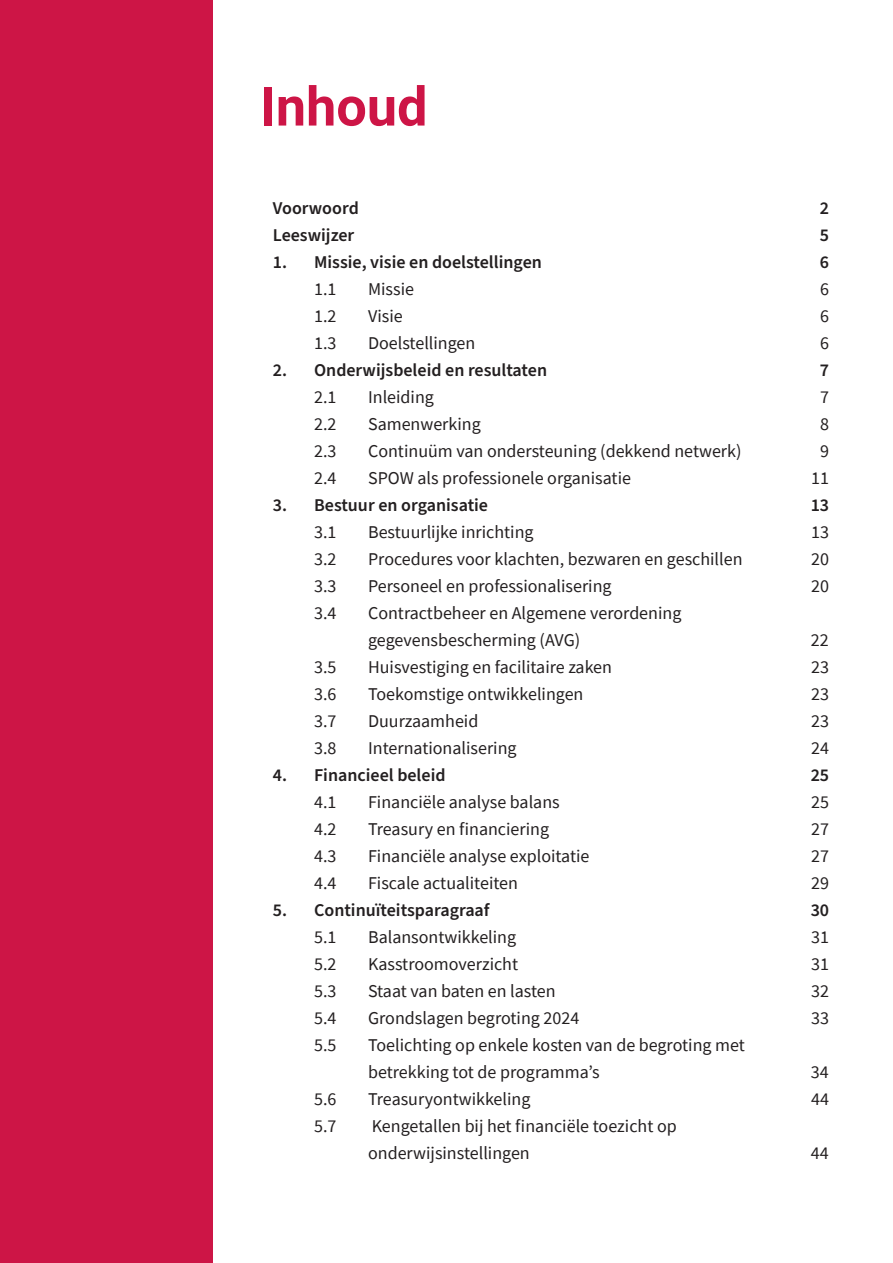
<style>
.page{position:relative;width:893px;height:1263px;background:#fff}
.page>*{position:absolute;margin:0;border:0;box-sizing:border-box;transform-origin:0 0}
.t1{font:700 54px "Roboto";color:#cd1546}
.Inhoud{font:18px "Source Sans Pro";color:#231f20}
.Inhoud-2{font:600 18px "Source Sans Pro";color:#231f20}
</style>
<div class="page">
<div style="left:0;top:0;width:213px;height:1263px;background:#cd1546"></div>
<p class="t1" style="left:260px;top:69px;width:169px">Inhoud</p>
<p class="Inhoud-2" style="left:273px;top:196px;width:87px">Voorwoord</p>
<p class="Inhoud-2" style="left:820px;top:196px;width:11px">2</p>
<p class="Inhoud-2" style="left:273px;top:223px;width:83px">Leeswijzer</p>
<p class="Inhoud-2" style="left:820px;top:223px;width:11px">5</p>
<p class="Inhoud-2" style="left:273px;top:250px;width:271px">1. Missie, visie en doelstellingen</p>
<p class="Inhoud-2" style="left:820px;top:250px;width:11px">6</p>
<p class="Inhoud" style="left:314px;top:278px;width:24px">1.1</p>
<p class="Inhoud" style="left:368px;top:278px;width:47px">Missie</p>
<p class="Inhoud" style="left:820px;top:278px;width:10px">6</p>
<p class="Inhoud" style="left:314px;top:305px;width:24px">1.2</p>
<p class="Inhoud" style="left:368px;top:305px;width:36px">Visie</p>
<p class="Inhoud" style="left:820px;top:305px;width:10px">6</p>
<p class="Inhoud" style="left:314px;top:332px;width:24px">1.3</p>
<p class="Inhoud" style="left:368px;top:332px;width:109px">Doelstellingen</p>
<p class="Inhoud" style="left:820px;top:332px;width:10px">6</p>
<p class="Inhoud-2" style="left:273px;top:358px;width:276px">2. Onderwijsbeleid en resultaten</p>
<p class="Inhoud-2" style="left:820px;top:358px;width:11px">7</p>
<p class="Inhoud" style="left:314px;top:386px;width:24px">2.1</p>
<p class="Inhoud" style="left:368px;top:386px;width:67px">Inleiding</p>
<p class="Inhoud" style="left:820px;top:386px;width:10px">7</p>
<p class="Inhoud" style="left:314px;top:413px;width:24px">2.2</p>
<p class="Inhoud" style="left:368px;top:413px;width:114px">Samenwerking</p>
<p class="Inhoud" style="left:820px;top:413px;width:10px">8</p>
<p class="Inhoud" style="left:314px;top:440px;width:24px">2.3</p>
<p class="Inhoud" style="left:368px;top:440px;width:375px">Continuüm van ondersteuning (dekkend netwerk)</p>
<p class="Inhoud" style="left:820px;top:440px;width:10px">9</p>
<p class="Inhoud" style="left:314px;top:467px;width:24px">2.4</p>
<p class="Inhoud" style="left:368px;top:467px;width:264px">SPOW als professionele organisatie</p>
<p class="Inhoud" style="left:811px;top:467px;width:19px">11</p>
<p class="Inhoud-2" style="left:273px;top:493px;width:217px">3. Bestuur en organisatie</p>
<p class="Inhoud-2" style="left:811px;top:493px;width:20px">13</p>
<p class="Inhoud" style="left:314px;top:521px;width:24px">3.1</p>
<p class="Inhoud" style="left:368px;top:521px;width:167px">Bestuurlijke inrichting</p>
<p class="Inhoud" style="left:811px;top:521px;width:19px">13</p>
<p class="Inhoud" style="left:314px;top:548px;width:24px">3.2</p>
<p class="Inhoud" style="left:368px;top:548px;width:376px">Procedures voor klachten, bezwaren en geschillen</p>
<p class="Inhoud" style="left:811px;top:548px;width:19px">20</p>
<p class="Inhoud" style="left:314px;top:575px;width:24px">3.3</p>
<p class="Inhoud" style="left:368px;top:575px;width:245px">Personeel en professionalisering</p>
<p class="Inhoud" style="left:811px;top:575px;width:19px">20</p>
<p class="Inhoud" style="left:314px;top:602px;width:24px">3.4</p>
<p class="Inhoud" style="left:368px;top:602px;width:315px">Contractbeheer en Algemene verordening</p>
<p class="Inhoud" style="left:368px;top:629px;width:214px">gegevensbescherming (AVG)</p>
<p class="Inhoud" style="left:811px;top:629px;width:19px">22</p>
<p class="Inhoud" style="left:314px;top:656px;width:24px">3.5</p>
<p class="Inhoud" style="left:368px;top:656px;width:245px">Huisvestiging en facilitaire zaken</p>
<p class="Inhoud" style="left:811px;top:656px;width:19px">23</p>
<p class="Inhoud" style="left:314px;top:683px;width:24px">3.6</p>
<p class="Inhoud" style="left:368px;top:683px;width:217px">Toekomstige ontwikkelingen</p>
<p class="Inhoud" style="left:811px;top:683px;width:19px">23</p>
<p class="Inhoud" style="left:314px;top:710px;width:24px">3.7</p>
<p class="Inhoud" style="left:368px;top:710px;width:112px">Duurzaamheid</p>
<p class="Inhoud" style="left:811px;top:710px;width:19px">23</p>
<p class="Inhoud" style="left:314px;top:737px;width:24px">3.8</p>
<p class="Inhoud" style="left:368px;top:737px;width:150px">Internationalisering</p>
<p class="Inhoud" style="left:811px;top:737px;width:19px">24</p>
<p class="Inhoud-2" style="left:273px;top:763px;width:174px">4. Financieel beleid</p>
<p class="Inhoud-2" style="left:811px;top:763px;width:20px">25</p>
<p class="Inhoud" style="left:314px;top:791px;width:24px">4.1</p>
<p class="Inhoud" style="left:368px;top:791px;width:193px">Financiële analyse balans</p>
<p class="Inhoud" style="left:811px;top:791px;width:19px">25</p>
<p class="Inhoud" style="left:314px;top:818px;width:24px">4.2</p>
<p class="Inhoud" style="left:368px;top:818px;width:182px">Treasury en financiering</p>
<p class="Inhoud" style="left:811px;top:818px;width:19px">27</p>
<p class="Inhoud" style="left:314px;top:845px;width:24px">4.3</p>
<p class="Inhoud" style="left:368px;top:845px;width:223px">Financiële analyse exploitatie</p>
<p class="Inhoud" style="left:811px;top:845px;width:19px">27</p>
<p class="Inhoud" style="left:314px;top:872px;width:24px">4.4</p>
<p class="Inhoud" style="left:368px;top:872px;width:151px">Fiscale actualiteiten</p>
<p class="Inhoud" style="left:811px;top:872px;width:19px">29</p>
<p class="Inhoud-2" style="left:273px;top:898px;width:218px">5. Continuïteitsparagraaf</p>
<p class="Inhoud-2" style="left:811px;top:898px;width:20px">30</p>
<p class="Inhoud" style="left:314px;top:926px;width:24px">5.1</p>
<p class="Inhoud" style="left:368px;top:926px;width:150px">Balansontwikkeling</p>
<p class="Inhoud" style="left:811px;top:926px;width:19px">31</p>
<p class="Inhoud" style="left:314px;top:953px;width:24px">5.2</p>
<p class="Inhoud" style="left:368px;top:953px;width:152px">Kasstroomoverzicht</p>
<p class="Inhoud" style="left:811px;top:953px;width:19px">31</p>
<p class="Inhoud" style="left:314px;top:980px;width:24px">5.3</p>
<p class="Inhoud" style="left:368px;top:980px;width:189px">Staat van baten en lasten</p>
<p class="Inhoud" style="left:811px;top:980px;width:19px">32</p>
<p class="Inhoud" style="left:314px;top:1007px;width:24px">5.4</p>
<p class="Inhoud" style="left:368px;top:1007px;width:213px">Grondslagen begroting 2024</p>
<p class="Inhoud" style="left:811px;top:1007px;width:19px">33</p>
<p class="Inhoud" style="left:314px;top:1034px;width:24px">5.5</p>
<p class="Inhoud" style="left:368px;top:1034px;width:378px">Toelichting op enkele kosten van de begroting met</p>
<p class="Inhoud" style="left:368px;top:1061px;width:233px">betrekking tot de programma’s</p>
<p class="Inhoud" style="left:811px;top:1061px;width:19px">34</p>
<p class="Inhoud" style="left:314px;top:1088px;width:24px">5.6</p>
<p class="Inhoud" style="left:368px;top:1088px;width:164px">Treasuryontwikkeling</p>
<p class="Inhoud" style="left:811px;top:1088px;width:19px">44</p>
<p class="Inhoud" style="left:314px;top:1115px;width:24px">5.7</p>
<p class="Inhoud" style="left:372px;top:1115px;width:307px">Kengetallen bij het financiële toezicht op</p>
<p class="Inhoud" style="left:368px;top:1142px;width:163px">onderwijsinstellingen</p>
<p class="Inhoud" style="left:811px;top:1142px;width:19px">44</p>
</div>
